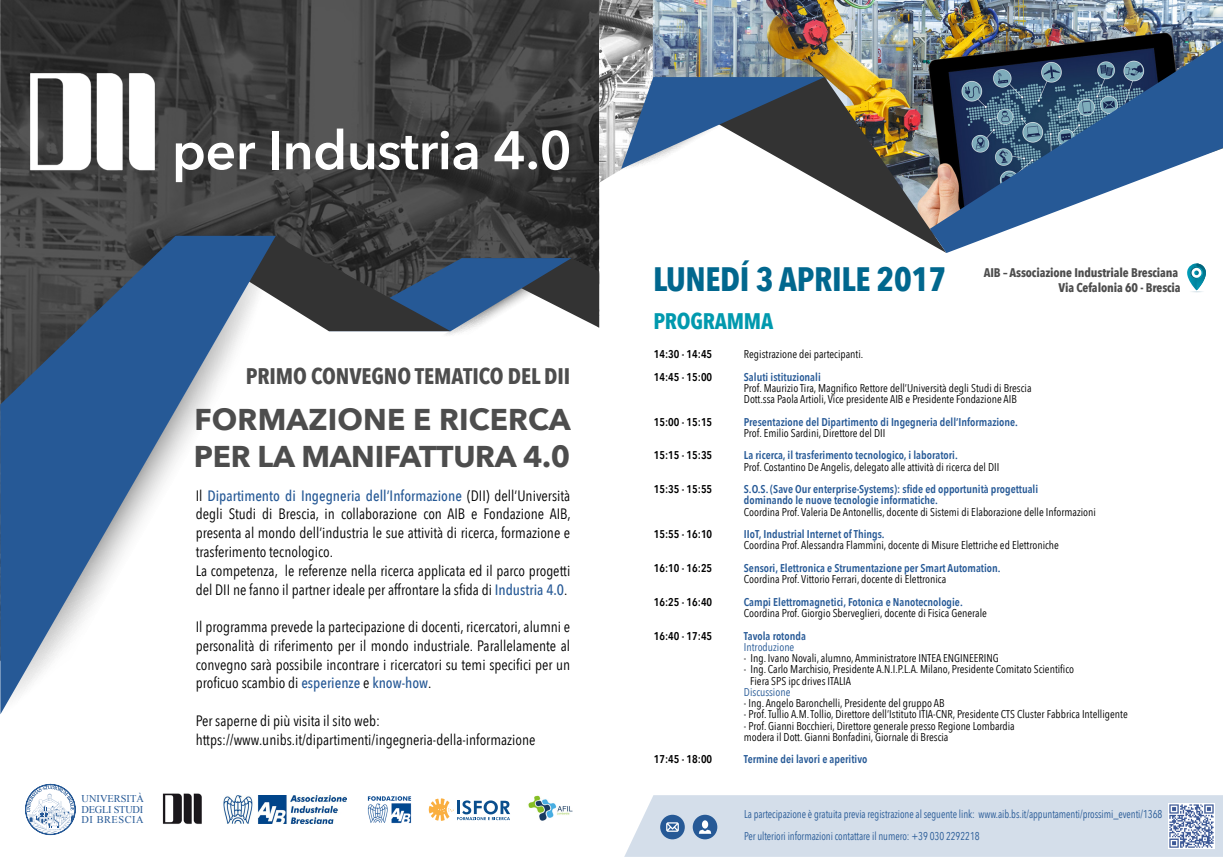
<style>
.page{position:relative;width:1223px;height:857px;background:#fff}
.page>*{position:absolute;margin:0;border:0;box-sizing:border-box;transform-origin:0 0}
.t1{font:600 53.75px "Avenir Next";letter-spacing:-.01em;color:#fff}
.t2{font:700 33.75px "Avenir Next Condensed";letter-spacing:-.01em;color:#01678e}
.t3{font:700 30px/36px "Avenir Next";color:#4d4d4d}
.t4{font:700 22.5px "Avenir Next Condensed";letter-spacing:-.005em;color:#4d4d4d}
.t5{font:700 22.5px "Avenir Next Condensed";letter-spacing:-.01em;color:#0199ae}
.t6{font:15px/18.8px "Avenir Next Condensed";color:#000}
.t7{font:700 12.5px/15px "Avenir Next Condensed";letter-spacing:-.01em;color:#4d4d4d;text-align:right}
.t8{font:11.25px/11.2px "Avenir Next Condensed";color:#000}
.t9{font:600 11.25px/11.2px "Avenir Next Condensed";color:#265996}
.t10{font:11.25px/22.5px "Avenir Next Condensed";letter-spacing:-.005em;color:#265996;scale:.92 1}
.t11{font:600 11.25px "Avenir Next Condensed";color:#000}
.t12{font:11.25px "Avenir Next Condensed";letter-spacing:-.005em;color:#265996}
.t13{font:10.38px/10.4px "Times New Roman";color:#265996;text-align:justify}
.s1{font-weight:500;color:#265996}
</style>
<div class="page">
<svg style="left:0;top:0;width:599px;height:236px;background:#3e3e3e"></svg>
<svg style="left:276px;top:236px;width:323px;height:99px;background:#545e6a"></svg>
<svg style="left:0;top:236px;width:276px;height:478px"></svg>
<img style="left:599px;top:0;width:53px;height:244px">
<img style="left:652px;top:0;width:570px;height:77px">
<svg style="left:625px;top:795px;width:597px;height:61px;background:#d1dce8"></svg>
<img style="left:800px;top:77px;width:129px;height:166px">
<svg style="left:621px;top:30px;width:203px;height:140px"></svg>
<svg style="left:929px;top:41px;width:293px;height:212px"></svg>
<img style="left:24px;top:53px;width:136px;height:136px">
<svg style="left:25px;top:783px;width:51px;height:51px"></svg>
<img style="left:224px;top:795px;width:122px;height:28px">
<svg style="left:1187px;top:263px;width:18px;height:29px"></svg>
<img style="left:163px;top:793px;width:39px;height:31px">
<img style="left:528px;top:795px;width:45px;height:26px">
<img style="left:1168px;top:803px;width:45px;height:45px">
<svg style="left:428px;top:798px;width:82px;height:22px"></svg>
<img style="left:367px;top:796px;width:44px;height:27px">
<h1 class="t1" style="left:172px;top:104px;width:401px">per Industria 4.0</h1>
<p class="t13" style="left:82px;top:793px;width:64px">UNIVERSITÀ DEGLI STUDI DI BRESCIA</p>
<h3 class="t4" style="left:246px;top:362px;width:326px">PRIMO CONVEGNO TEMATICO DEL DII</h3>
<h3 class="t3" style="left:194px;top:401px;width:378px">FORMAZIONE E RICERCA<br>PER LA MANIFATTURA 4.0</h3>
<p class="t6" style="left:196px;top:485px;width:376px">Il <span class="s1">Dipartimento di Ingegneria dell’Informazione</span> (DII) dell’Università degli Studi di Brescia, in collaborazione con AIB e Fondazione AIB, presenta al mondo dell’industria le sue attività di ricerca, formazione e trasferimento tecnologico.<br>La competenza, le referenze nella ricerca applicata ed il parco progetti del DII ne fanno il partner ideale per affrontare la sfida di <span class="s1">Industria 4.0</span>.</p>
<p class="t6" style="left:196px;top:616px;width:376px;text-align:justify">Il programma prevede la partecipazione di docenti, ricercatori, alumni e personalità di riferimento per il mondo industriale. Parallelamente al convegno sarà possibile incontrare i ricercatori su temi specifici per un proficuo scambio di <span class="s1">esperienze</span> e <span class="s1">know-how</span>.</p>
<h3 class="t6" style="left:196px;top:710px;width:341px">Per saperne di più visita il sito web: https://www.unibs.it/dipartimenti/ingegneria-della-informazione</h3>
<h2 class="t2" style="left:653px;top:259px;width:295px">LUNEDÍ 3 APRILE 2017</h2>
<h3 class="t5" style="left:653px;top:307px;width:121px">PROGRAMMA</h3>
<p class="t7" style="left:983px;top:265px;width:198px">AIB – Associazione Industriale Bresciana<br>Via Cefalonia 60 - Brescia</p>
<p class="t11" style="left:653px;top:344px;width:60px">14:30 - 14:45</p>
<p class="t8" style="left:743px;top:348px;width:121px">Registrazione dei partecipanti.</p>
<p class="t11" style="left:653px;top:367px;width:60px">14:45 - 15:00</p>
<p class="t9" style="left:743px;top:370px;width:78px">Saluti istituzionali</p>
<p class="t8" style="left:743px;top:381px;width:289px">Prof. Maurizio Tira, Magnifico Rettore dell’Università degli Studi di Brescia<br>Dott.ssa Paola Artioli, Vice presidente AIB e Presidente Fondazione AIB</p>
<p class="t11" style="left:653px;top:412px;width:60px">15:00 - 15:15</p>
<p class="t9" style="left:743px;top:415px;width:275px">Presentazione del Dipartimento di Ingegneria dell’Informazione.</p>
<p class="t8" style="left:743px;top:426px;width:143px">Prof. Emilio Sardini, Direttore del DII</p>
<p class="t11" style="left:653px;top:445px;width:60px">15:15 - 15:35</p>
<p class="t9" style="left:743px;top:449px;width:215px">La ricerca, il trasferimento tecnologico, i laboratori.</p>
<p class="t8" style="left:743px;top:460px;width:257px">Prof. Costantino De Angelis, delegato alle attività di ricerca del DII</p>
<p class="t11" style="left:653px;top:479px;width:60px">15:35 - 15:55</p>
<p class="t9" style="left:743px;top:483px;width:296px">S.O.S. (Save Our enterprise-Systems): sfide ed opportunità progettuali dominando le nuove tecnologie informatiche.</p>
<p class="t8" style="left:743px;top:505px;width:353px">Coordina Prof. Valeria De Antonellis, docente di Sistemi di Elaborazione delle Informazioni</p>
<p class="t11" style="left:653px;top:524px;width:60px">15:55 - 16:10</p>
<p class="t9" style="left:743px;top:528px;width:142px">IIoT, Industrial Internet of Things.</p>
<p class="t8" style="left:743px;top:539px;width:316px">Coordina Prof. Alessandra Flammini, docente di Misure Elettriche ed Elettroniche</p>
<p class="t11" style="left:653px;top:558px;width:60px">16:10 - 16:25</p>
<p class="t9" style="left:743px;top:562px;width:258px">Sensori, Elettronica e Strumentazione per Smart Automation.</p>
<p class="t8" style="left:743px;top:573px;width:204px">Coordina Prof. Vittorio Ferrari, docente di Elettronica</p>
<p class="t11" style="left:653px;top:592px;width:60px">16:25 - 16:40</p>
<p class="t9" style="left:743px;top:595px;width:220px">Campi Elettromagnetici, Fotonica e Nanotecnologie.</p>
<p class="t8" style="left:743px;top:606px;width:244px">Coordina Prof. Giorgio Sberveglieri, docente di Fisica Generale</p>
<p class="t11" style="left:653px;top:625px;width:60px">16:40 - 17:45</p>
<p class="t9" style="left:743px;top:629px;width:63px">Tavola rotonda</p>
<p class="t12" style="left:743px;top:637px;width:52px">Introduzione</p>
<p class="t8" style="left:743px;top:651px;width:256px">- Ing. Ivano Novali, alumno, Amministratore INTEA ENGINEERING</p>
<p class="t8" style="left:750px;top:663px;width:325px;text-indent:-6px">- Ing. Carlo Marchisio, Presidente A.N.I.P.L.A. Milano, Presidente Comitato Scientifico<br>Fiera SPS ipc drives ITALIA</p>
<p class="t12" style="left:743px;top:682px;width:48px">Discussione</p>
<p class="t8" style="left:743px;top:696px;width:202px">- Ing. Angelo Baronchelli, Presidente del gruppo AB</p>
<p class="t8" style="left:743px;top:708px;width:385px">- Prof. Tullio A.M. Tollio, Direttore dell’Istituto ITIA-CNR, Presidente CTS Cluster Fabbrica Intelligente</p>
<p class="t8" style="left:743px;top:719px;width:272px">- Prof. Gianni Bocchieri, Direttore generale presso Regione Lombardia modera il Dott. Gianni Bonfadini, Giornale di Brescia</p>
<p class="t11" style="left:653px;top:749px;width:60px">17:45 - 18:00</p>
<p class="t9" style="left:743px;top:753px;width:125px">Termine dei lavori e aperitivo</p>
<p class="t10" style="left:744px;top:801px;width:456px">La partecipazione è gratuita previa registrazione al seguente link: www.aib.bs.it/appuntamenti/prossimi_eventi/1368<br>Per ulteriori informazioni contattare il numero: +39 030 2292218</p>
</div>
